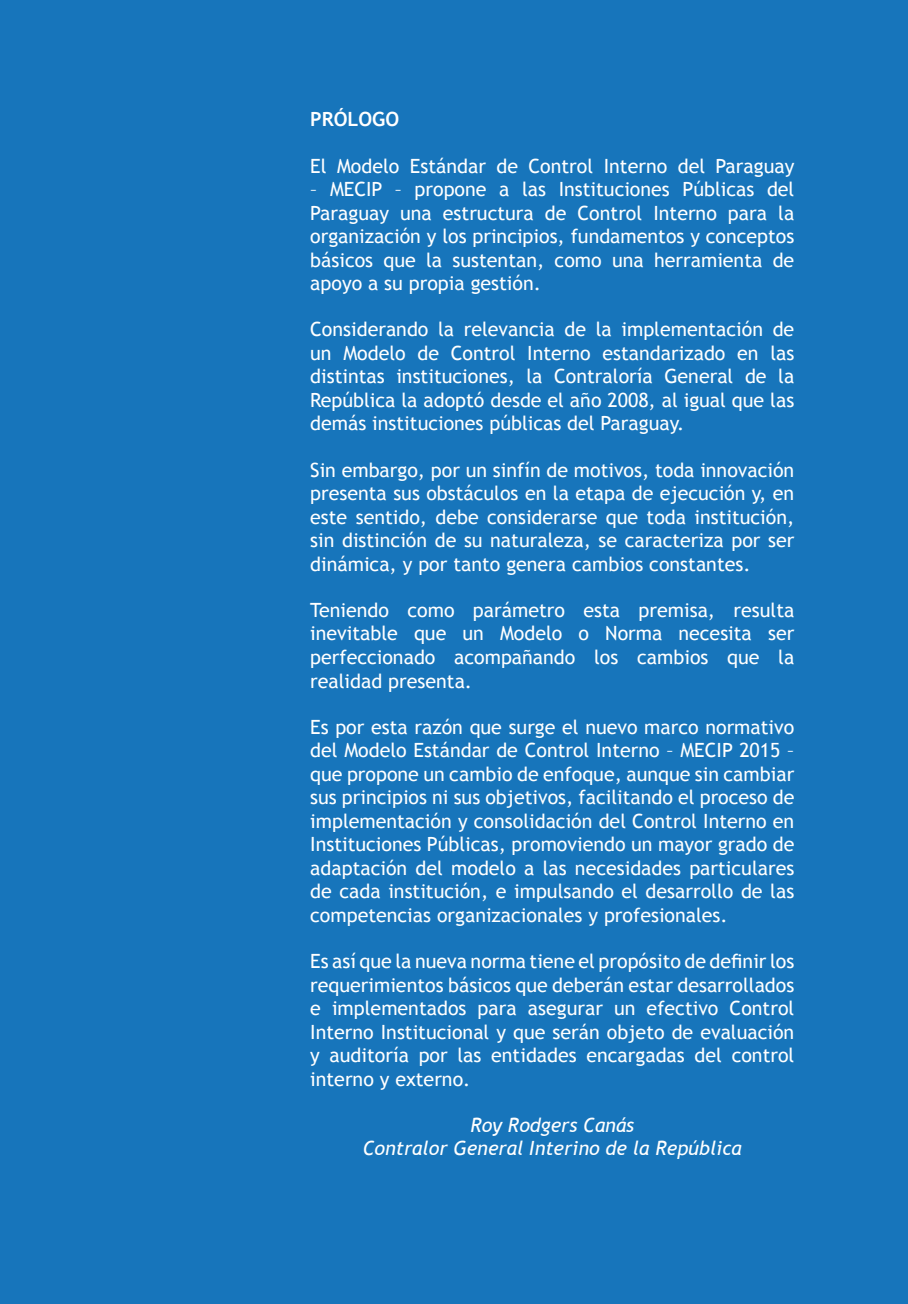
<style>
.page{position:relative;width:908px;height:1304px;background:#fff}
.page>*{position:absolute;margin:0;border:0;box-sizing:border-box;transform-origin:0 0}
.t1{font:19.6px/23.6px "Trebuchet MS";color:#fff;text-align:justify}
.t2{font:italic 19.6px/23.6px "Trebuchet MS";color:#fff;text-align:center}
.t3{font:700 19.6px "Trebuchet MS";color:#fff}
</style>
<div class="page">
<div style="left:0;top:0;width:907px;height:1304px;background:#1775bb"></div>
<p class="t3" style="left:310px;top:112px;width:90px">PRÓLOGO</p>
<p class="t1" style="left:310px;top:155px;width:485px">El Modelo Estándar de Control Interno del Paraguay</p>
<p class="t1" style="left:310px;top:179px;width:485px">– MECIP – propone a las Instituciones Públicas del Paraguay una estructura de Control Interno para la organización y los principios, fundamentos y conceptos básicos que la sustentan, como una herramienta de apoyo a su propia gestión.</p>
<p class="t1" style="left:310px;top:319px;width:485px">Considerando la relevancia de la implementación de un Modelo de Control Interno estandarizado en las distintas instituciones, la Contraloría General de la República la adoptó desde el año 2008, al igual que las demás instituciones públicas del Paraguay.</p>
<p class="t1" style="left:310px;top:459px;width:485px">Sin embargo, por un sinfín de motivos, toda innovación presenta sus obstáculos en la etapa de ejecución y, en este sentido, debe considerarse que toda institución, sin distinción de su naturaleza, se caracteriza por ser dinámica, y por tanto genera cambios constantes.</p>
<p class="t1" style="left:310px;top:599px;width:485px">Teniendo como parámetro esta premisa, resulta inevitable que un Modelo o Norma necesita ser perfeccionado acompañando los cambios que la realidad presenta.</p>
<p class="t1" style="left:310px;top:716px;width:485px">Es por esta razón que surge el nuevo marco normativo del Modelo Estándar de Control Interno – MECIP 2015 – que propone un cambio de enfoque, aunque sin cambiar sus principios ni sus objetivos, facilitando el proceso de implementación y consolidación del Control Interno en Instituciones Públicas, promoviendo un mayor grado de adaptación del modelo a las necesidades particulares de cada institución, e impulsando el desarrollo de las competencias organizacionales y profesionales.</p>
<p class="t1" style="left:310px;top:950px;width:485px">Es así que la nueva norma tiene el propósito de definir los requerimientos básicos que deberán estar desarrollados e implementados para asegurar un efectivo Control Interno Institucional y que serán objeto de evaluación y auditoría por las entidades encargadas del control interno y externo.</p>
<p class="t2" style="left:363px;top:1115px;width:380px">Roy Rodgers Canás<br>Contralor General Interino de la República</p>
</div>
